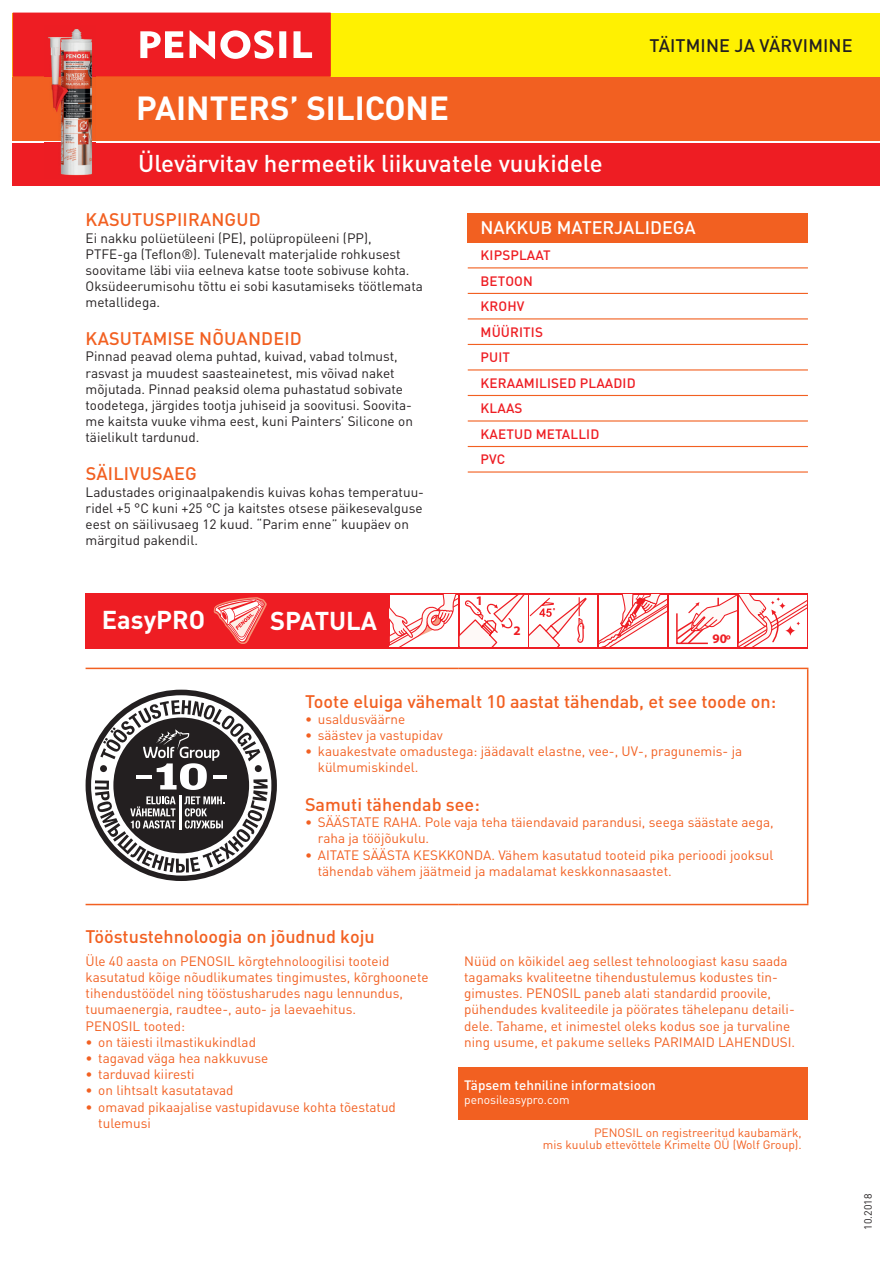
<style>
.page{position:relative;width:893px;height:1263px;background:#fff}
.page>*{position:absolute;margin:0;border:0;box-sizing:border-box;transform-origin:0 0}
.t1{font:700 33px "DIN Pro";color:#fff}
.t2{font:700 25.5px "DIN Pro";color:#fff}
.t3{font:500 24px "DIN Pro";color:#fff}
.t4{font:500 18px "DIN Pro";color:#f26021}
.t5{font:500 18px "DIN Pro";letter-spacing:.01em;color:#231f20}
.t6{font:500 18px "DIN Pro";color:#fff}
.t7{font:13.5px/16.2px "DIN Pro";color:#f26021}
.t8{font:13.5px/16.2px "DIN Pro";color:#231f20}
.t9{font:500 13.5px/25.5px "DIN Pro";letter-spacing:.01em;color:#ee1d23}
.t10{font:500 13.5px "DIN Pro";color:#fff}
.t11{font:700 13.05px "Myriad Pro";color:#ee1d23}
.t12{font:12px/12px "DIN Pro";color:#f26021;text-align:right}
.t13{font:12px "DIN Pro";color:#fff}
.t14{font:10.5px "DIN Pro";color:#231f20}
</style>
<div class="page">
<div style="left:13px;top:13px;width:867px;height:127px;background:#f26021"></div>
<div style="left:13px;top:13px;width:867px;height:64px;background:#fff101"></div>
<div style="left:13px;top:143px;width:867px;height:42px;background:#ee1d23"></div>
<svg style="left:13px;top:13px;width:318px;height:64px;background:#f03b40"></svg>
<div style="left:468px;top:213px;width:340px;height:29px;background:#f26021"></div>
<hr style="left:468px;top:267px;width:340px;height:1px;background:#f26021">
<hr style="left:468px;top:293px;width:340px;height:1px;background:#f26021">
<hr style="left:468px;top:318px;width:340px;height:1px;background:#f26021">
<hr style="left:468px;top:344px;width:340px;height:1px;background:#f26021">
<hr style="left:468px;top:369px;width:340px;height:1px;background:#f26021">
<hr style="left:468px;top:395px;width:340px;height:1px;background:#f26021">
<hr style="left:468px;top:420px;width:340px;height:2px;background:#f26021">
<hr style="left:468px;top:446px;width:340px;height:1px;background:#f26021">
<hr style="left:468px;top:471px;width:340px;height:2px;background:#f26021">
<div style="left:86px;top:593px;width:722px;height:55px;background:#ee1d23"></div>
<div style="left:529px;top:595px;width:68px;height:51px;background:#fff"></div>
<svg style="left:390px;top:595px;width:197px;height:51px"></svg>
<svg style="left:599px;top:595px;width:68px;height:51px;background:#fbd4d4"></svg>
<div style="left:669px;top:595px;width:68px;height:51px;background:#fff"></div>
<svg style="left:676px;top:595px;width:130px;height:51px"></svg>
<svg style="left:214px;top:597px;width:53px;height:47px"></svg>
<img style="left:45px;top:26px;width:51px;height:150px">
<div style="left:458px;top:1067px;width:350px;height:52px;background:#f26021"></div>
<hr style="left:86px;top:668px;width:213px;height:1px;background:#f26021">
<hr style="left:299px;top:668px;width:159px;height:1px;background:#f26021">
<hr style="left:458px;top:668px;width:350px;height:1px;background:#f26021">
<hr style="left:807px;top:669px;width:1px;height:235px;background:#f26021">
<hr style="left:86px;top:904px;width:213px;height:1px;background:#f26021">
<hr style="left:299px;top:904px;width:159px;height:1px;background:#f26021">
<hr style="left:458px;top:904px;width:350px;height:1px;background:#f26021">
<div style="left:86px;top:690px;width:191px;height:191px;background:#231f20;border-radius:50%"></div>
<svg style="left:91px;top:695px;width:180px;height:180px"></svg>
<hr style="left:179px;top:795px;width:3px;height:34px;background:#fff">
<h1 class="t1" style="left:136px;top:86px;width:314px">PAINTERS’ SILICONE</h1>
<h3 class="t3" style="left:138px;top:148px;width:466px">Ülevärvitav hermeetik liikuvatele vuukidele</h3>
<h3 class="t5" style="left:649px;top:34px;width:205px">TÄITMINE JA VÄRVIMINE</h3>
<h3 class="t4" style="left:86px;top:208px;width:177px">KASUTUSPIIRANGUD</h3>
<p class="t8" style="left:86px;top:229px;width:339px">Ei nakku polüetüleeni (PE), polüpropüleeni (PP), PTFE-ga (Teflon®). Tulenevalt materjalide rohkusest soovitame läbi viia eelneva katse toote sobivuse kohta.<br>Oksüdeerumisohu tõttu ei sobi kasutamiseks töötlemata metallidega.</p>
<h3 class="t4" style="left:86px;top:327px;width:218px">KASUTAMISE NÕUANDEID</h3>
<p class="t8" style="left:86px;top:348px;width:329px">Pinnad peavad olema puhtad, kuivad, vabad tolmust, rasvast ja muudest saasteainetest, mis võivad naket mõjutada. Pinnad peaksid olema puhastatud sobivate toodetega, järgides tootja juhiseid ja soovitusi. Soovita&shy;me kaitsta vuuke vihma eest, kuni Painters’ Silicone on täielikult tardunud.</p>
<h3 class="t4" style="left:86px;top:462px;width:113px">SÄILIVUSAEG</h3>
<p class="t8" style="left:86px;top:483px;width:340px">Ladustades originaalpakendis kuivas kohas temperatuu&shy;ridel +5 °C kuni +25 °C ja kaitstes otsese päikesevalguse eest on säilivusaeg 12 kuud. “Parim enne” kuupäev on märgitud pakendil.</p>
<h2 class="t2" style="left:102px;top:603px;width:105px">EasyPRO</h2>
<h2 class="t2" style="left:270px;top:604px;width:109px">SPATULA</h2>
<h3 class="t6" style="left:480px;top:216px;width:217px">NAKKUB MATERJALIDEGA</h3>
<p class="t9" style="left:481px;top:242px;width:157px">KIPSPLAAT<br>BETOON<br>KROHV<br>MÜÜRITIS<br>PUIT<br>KERAAMILISED PLAADID<br>KLAAS<br>KAETUD METALLID<br>PVC</p>
<p class="t11" style="left:476px;top:592px;width:9px">1</p>
<p class="t11" style="left:513px;top:622px;width:9px">2</p>
<p class="t11" style="left:712px;top:630px;width:20px">90º</p>
<h3 class="t4" style="left:305px;top:689px;width:473px">Toote eluiga vähemalt 10 aastat tähendab, et see toode on:</h3>
<p class="t7" style="left:305px;top:711px;width:102px">• usaldusväärne</p>
<p class="t7" style="left:305px;top:727px;width:139px">• säästev ja vastupidav</p>
<p class="t7" style="left:318px;top:743px;width:426px;text-indent:-13px">• kauakestvate omadustega: jäädavalt elastne, vee-, UV-, pragunemis- ja külmumiskindel.</p>
<h3 class="t4" style="left:305px;top:793px;width:176px">Samuti tähendab see:</h3>
<p class="t7" style="left:318px;top:814px;width:457px;text-indent:-13px">• SÄÄSTATE RAHA. Pole vaja teha täiendavaid parandusi, seega säästate aega, raha ja tööjõukulu.</p>
<p class="t7" style="left:318px;top:846px;width:457px;text-indent:-13px">• AITATE SÄÄSTA KESKKONDA. Vähem kasutatud tooteid pika perioodi jooksul tähendab vähem jäätmeid ja madalamat keskkonnasaastet.</p>
<h3 class="t4" style="left:86px;top:925px;width:291px">Tööstustehnoloogia on jõudnud koju</h3>
<p class="t7" style="left:86px;top:952px;width:345px">Üle 40 aasta on PENOSIL kõrgtehnoloogilisi tooteid kasutatud kõige nõudlikumates tingimustes, kõrghoonete tihendustöödel ning tööstusharudes nagu lennundus, tuumaenergia, raudtee-, auto- ja laevaehitus.<br>PENOSIL tooted:</p>
<p class="t7" style="left:86px;top:1033px;width:172px">• on täiesti ilmastikukindlad</p>
<p class="t7" style="left:86px;top:1050px;width:184px">• tagavad väga hea nakkuvuse</p>
<p class="t7" style="left:86px;top:1066px;width:111px">• tarduvad kiiresti</p>
<p class="t7" style="left:86px;top:1082px;width:149px">• on lihtsalt kasutatavad</p>
<p class="t7" style="left:98px;top:1098px;width:299px;text-indent:-13px">• omavad pikaajalise vastupidavuse kohta tõestatud tulemusi</p>
<p class="t7" style="left:464px;top:952px;width:333px">Nüüd on kõikidel aeg sellest tehnoloogiast kasu saada tagamaks kvaliteetne tihendustulemus kodustes tin&shy;gimustes. PENOSIL paneb alati standardid proovile, pühendudes kvaliteedile ja pöörates tähelepanu detaili&shy;dele. Tahame, et inimestel oleks kodus soe ja turvaline ning usume, et pakume selleks PARIMAID LAHENDUSI.</p>
<p class="t10" style="left:464px;top:1076px;width:193px">Täpsem tehniline informatsioon</p>
<p class="t13" style="left:464px;top:1092px;width:107px">penosileasypro.com</p>
<p class="t12" style="left:543px;top:1126px;width:260px">PENOSIL on registreeritud kaubamärk,<br>mis kuulub ettevõttele Krimelte OÜ (Wolf Group).</p>
<p class="t14" style="left:861px;top:1229px;width:37px;rotate:-90deg">10.2018</p>
</div>
